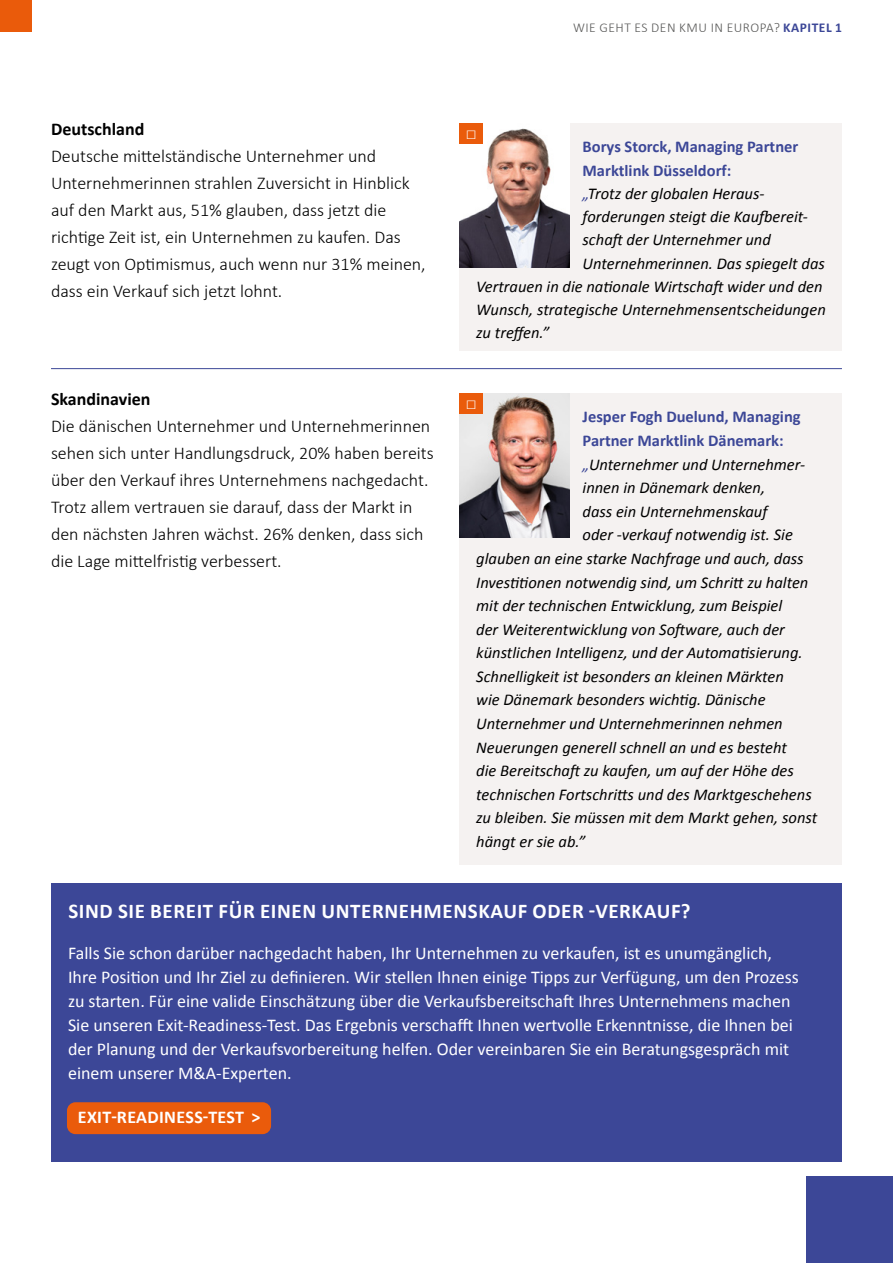
<style>
.page{position:relative;width:893px;height:1263px;background:#fff}
.page>*{position:absolute;margin:0;border:0;box-sizing:border-box;transform-origin:0 0}
.t1{font:700 21px "Calibri";letter-spacing:.03em;color:#fff}
.t2{font:300 18px/27px "Calibri";color:#000}
.t3{font:18px/24px "Calibri";color:#fff}
.t4{font:700 18px "Calibri";color:#000}
.t5{font:700 18px "Calibri";letter-spacing:.02em;color:#fff}
.t6{font:italic 16.5px "Calibri";color:#000}
.t7{font:700 16.5px "Calibri";color:#3c4797}
.t8{font:300 13.5px "Calibri";letter-spacing:.04em;color:#575756}
.s1{font-weight:700;color:#3c4797}
.s2{color:#3c4797}
</style>
<div class="page">
<div style="left:806px;top:1176px;width:87px;height:87px;background:#3c4797"></div>
<div style="left:0;top:0;width:32px;height:32px;background:#ea5b0b"></div>
<div style="left:51px;top:883px;width:791px;height:278px;background:#3c4797"></div>
<div style="left:459px;top:123px;width:383px;height:228px;background:#f5f2f1"></div>
<img style="left:459px;top:123px;width:111px;height:145px">
<div style="left:459px;top:123px;width:24px;height:20px;background:#ea5b0b"></div>
<hr style="left:51px;top:368px;width:791px;height:1px;background:#3c4797">
<div style="left:459px;top:393px;width:383px;height:471px;background:#f5f2f1"></div>
<img style="left:459px;top:394px;width:111px;height:144px">
<div style="left:459px;top:393px;width:24px;height:20px;background:#ea5b0b"></div>
<div style="left:67px;top:1102px;width:204px;height:32px;background:#ea5b0b;border-radius:9px"></div>
<p class="t8" style="left:573px;top:19px;width:270px">WIE GEHT ES DEN KMU IN EUROPA? <span class="s1">KAPITEL 1</span></p>
<p class="t4" style="left:51px;top:116px;width:95px">Deutschland</p>
<p class="t2" style="left:51px;top:142px;width:376px">Deutsche mittelständische Unternehmer und Unternehmerinnen strahlen Zuversicht in Hinblick auf den Markt aus, 51% glauben, dass jetzt die richtige Zeit ist, ein Unternehmen zu kaufen. Das zeugt von Optimismus, auch wenn nur 31% meinen, dass ein Verkauf sich jetzt lohnt.</p>
<p class="t4" style="left:51px;top:386px;width:101px">Skandinavien</p>
<p class="t2" style="left:51px;top:412px;width:384px">Die dänischen Unternehmer und Unternehmerinnen sehen sich unter Handlungsdruck, 20% haben bereits über den Verkauf ihres Unternehmens nachgedacht.<br>Trotz allem vertrauen sie darauf, dass der Markt in den nächsten Jahren wächst. 26% denken, dass sich die Lage mittelfristig verbessert.</p>
<p class="t5" style="left:466px;top:120px;width:12px">□</p>
<p class="t7" style="left:583px;top:135px;width:217px">Borys Storck, Managing Partner</p>
<p class="t7" style="left:583px;top:159px;width:150px">Marktlink Düsseldorf:</p>
<p class="t6" style="left:583px;top:182px;width:182px"><span class="s2">„</span>Trotz der globalen Heraus-</p>
<p class="t6" style="left:583px;top:205px;width:226px">forderungen steigt die Kaufbereit-</p>
<p class="t6" style="left:583px;top:228px;width:190px">schaft der Unternehmer und</p>
<p class="t6" style="left:583px;top:252px;width:244px">Unternehmerinnen. Das spiegelt das</p>
<p class="t6" style="left:476px;top:275px;width:348px">Vertrauen in die nationale Wirtschaft wider und den</p>
<p class="t6" style="left:476px;top:298px;width:351px">Wunsch, strategische Unternehmensentscheidungen</p>
<p class="t6" style="left:476px;top:321px;width:75px">zu treffen.”</p>
<p class="t5" style="left:466px;top:390px;width:12px">□</p>
<p class="t7" style="left:583px;top:405px;width:220px">Jesper Fogh Duelund, Managing</p>
<p class="t7" style="left:583px;top:429px;width:203px">Partner Marktlink Dänemark:</p>
<p class="t6" style="left:583px;top:453px;width:224px"><span class="s2">„</span>Unternehmer und Unternehmer-</p>
<p class="t6" style="left:583px;top:476px;width:184px">innen in Dänemark denken,</p>
<p class="t6" style="left:583px;top:500px;width:186px">dass ein Unternehmenskauf</p>
<p class="t6" style="left:583px;top:523px;width:212px">oder -verkauf notwendig ist. Sie</p>
<p class="t6" style="left:476px;top:547px;width:329px">glauben an eine starke Nachfrage und auch, dass</p>
<p class="t6" style="left:476px;top:571px;width:334px">Investitionen notwendig sind, um Schritt zu halten</p>
<p class="t6" style="left:476px;top:594px;width:307px">mit der technischen Entwicklung, zum Beispiel</p>
<p class="t6" style="left:476px;top:618px;width:310px">der Weiterentwicklung von Software, auch der</p>
<p class="t6" style="left:476px;top:641px;width:328px">künstlichen Intelligenz, und der Automatisierung.</p>
<p class="t6" style="left:476px;top:665px;width:309px">Schnelligkeit ist besonders an kleinen Märkten</p>
<p class="t6" style="left:476px;top:688px;width:291px">wie Dänemark besonders wichtig. Dänische</p>
<p class="t6" style="left:476px;top:712px;width:308px">Unternehmer und Unternehmerinnen nehmen</p>
<p class="t6" style="left:476px;top:736px;width:312px">Neuerungen generell schnell an und es besteht</p>
<p class="t6" style="left:476px;top:759px;width:319px">die Bereitschaft zu kaufen, um auf der Höhe des</p>
<p class="t6" style="left:476px;top:783px;width:337px">technischen Fortschritts und des Marktgeschehens</p>
<p class="t6" style="left:476px;top:806px;width:342px">zu bleiben. Sie müssen mit dem Markt gehen, sonst</p>
<p class="t6" style="left:476px;top:830px;width:111px">hängt er sie ab.”</p>
<p class="t1" style="left:68px;top:896px;width:624px">SIND SIE BEREIT FÜR EINEN UNTERNEHMENSKAUF ODER -VERKAUF?</p>
<p class="t3" style="left:68px;top:940px;width:732px">Falls Sie schon darüber nachgedacht haben, Ihr Unternehmen zu verkaufen, ist es unumgänglich, Ihre Position und Ihr Ziel zu definieren. Wir stellen Ihnen einige Tipps zur Verfügung, um den Prozess zu starten. Für eine valide Einschätzung über die Verkaufsbereitschaft Ihres Unternehmens machen Sie unseren Exit-Readiness-Test. Das Ergebnis verschafft Ihnen wertvolle Erkenntnisse, die Ihnen bei der Planung und der Verkaufsvorbereitung helfen. Oder vereinbaren Sie ein Beratungsgespräch mit einem unserer M&amp;A-Experten.</p>
<p class="t5" style="left:78px;top:1104px;width:184px">EXIT-READINESS-TEST ˃</p>
</div>
